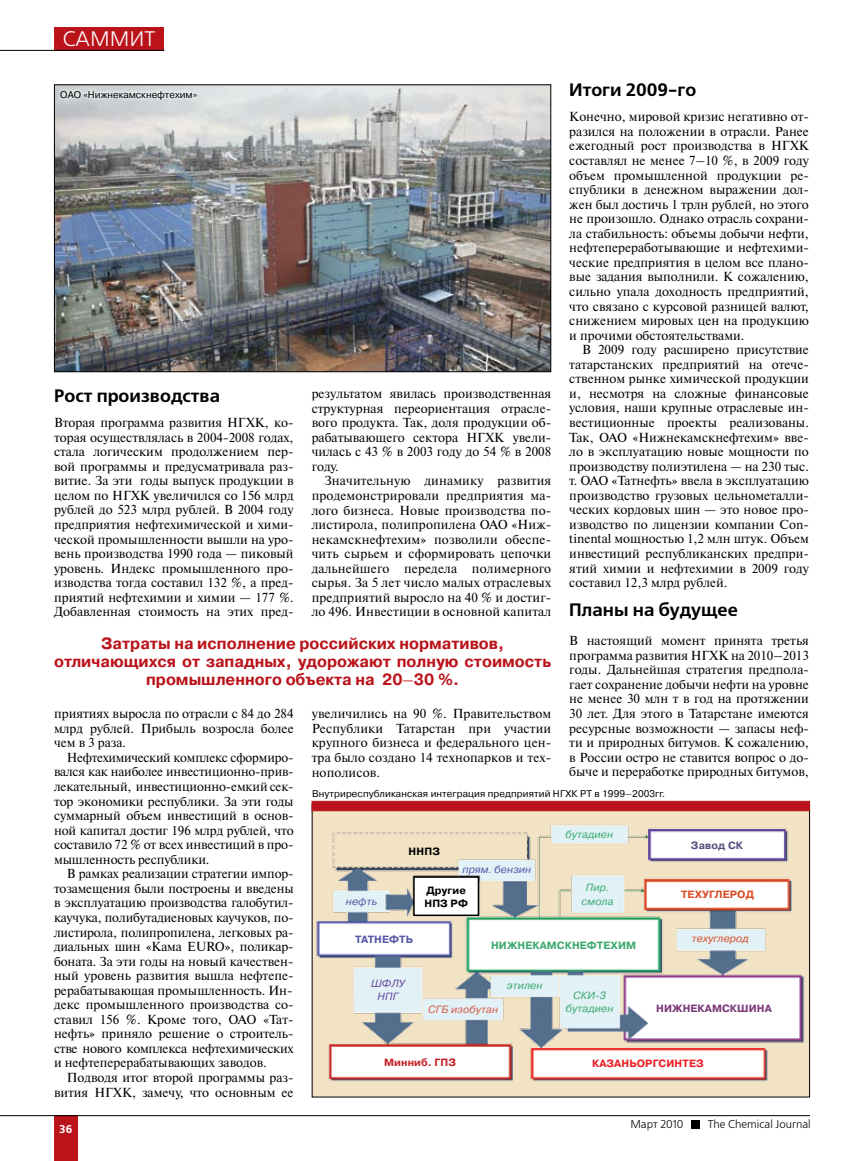
<style>
.page{position:relative;width:864px;height:1161px;background:#fff}
.page>*{position:absolute;margin:0;border:0;box-sizing:border-box;transform-origin:0 0}
.t1{font:21px "Free Set C";color:#fff}
.t2{font:700 18px "Free Set C";color:#000}
.t3{font:700 16.2px/18px "Pragmatica C";color:#ba131a;text-align:center}
.t4{font:13.05px/14.5px "Newton C";color:#000;text-align:justify}
.t5{font:11.25px "Free Set C";color:#000}
.t6{font:700 11.25px "Free Set C";color:#fff}
.t7{font:italic 10.5px/13.5px "Pragmatica C";letter-spacing:.01em;color:#3ca96f;text-align:center}
.t8{font:700 10.5px "Pragmatica C";letter-spacing:.01em;color:#3ca96f}
.t9{font:italic 10.5px "Pragmatica C";letter-spacing:.01em;color:#5457a6}
.t10{font:700 10.5px "Pragmatica C";letter-spacing:.01em;color:#ed1c24}
.t11{font:700 10.5px/13.5px "Pragmatica C";letter-spacing:.01em;color:#000}
.t12{font:700 10.5px "Pragmatica C";letter-spacing:.01em;color:#793678}
.t13{font:italic 10.5px "Pragmatica C";letter-spacing:.01em;color:#d85949}
.t14{font:700 10.5px "Pragmatica C";letter-spacing:.01em;color:#c32026}
.t15{font:700 10.5px "Pragmatica C";letter-spacing:.01em;color:#d94d27}
.t16{font:italic 10.5px "Pragmatica C";letter-spacing:.01em;color:#d94d27}
.t17{font:700 10.5px "Pragmatica C";letter-spacing:.01em;color:#5457a6}
.t18{font:700 10.5px "Pragmatica C";letter-spacing:.01em;color:#52517e}
.t19{font:italic 10.5px/13.5px "Pragmatica C";letter-spacing:.01em;color:#67489d;text-align:center}
.t20{font:9.75px "Pragmatica C";letter-spacing:.01em;color:#000}
.s1{font-family:"Newton C";font-weight:400}
.s2{font-family:"Newton C"}
</style>
<div class="page">
<div style="left:54px;top:1115px;width:23px;height:46px;background:#ba131a"></div>
<div style="left:691px;top:1120px;width:8px;height:8px;background:#000"></div>
<hr style="left:0;top:1115px;width:809px;height:1px;background:#000">
<div style="left:54px;top:27px;width:110px;height:23px;background:#ba131a"></div>
<hr style="left:0;top:50px;width:164px;height:1px;background:#000">
<img style="left:313px;top:811px;width:494px;height:284px">
<img style="left:56px;top:86px;width:493px;height:284px">
<div style="left:54px;top:84px;width:497px;height:288px;border:1px solid #000"></div>
<div style="left:414px;top:877px;width:64px;height:38px;background:#fff"></div>
<div style="left:413px;top:876px;width:66px;height:40px;border:2px solid #000"></div>
<div style="left:311px;top:801px;width:498px;height:10px;background:#ba131a;border:1px solid #ba131a"></div>
<div style="left:55px;top:86px;width:295px;height:70px;background:#fff;opacity:.75"></div>
<h1 class="t1" style="left:63px;top:27px;width:94px">САММИТ</h1>
<h2 class="t2" style="left:569px;top:79px;width:128px">Итоги 2009-го</h2>
<p class="t4" style="left:569px;top:110px;width:241px">Конечно, мировой кризис негативно от&shy;разился на положении в отрасли. Ранее ежегодный рост производства в НГХК составлял не менее 7–10 %, в 2009 году объем промышленной продукции ре&shy;спублики в денежном выражении дол&shy;жен был достичь 1 трлн рублей, но этого не произошло. Однако отрасль сохрани&shy;ла стабильность: объемы добычи нефти, нефтепереработывающие и нефтехими&shy;ческие предприятия в целом все плано&shy;вые задания выполнили. К сожалению, сильно упала доходность предприятий, что связано с курсовой разницей валют, снижением мировых цен на продукцию и прочими обстоятельствами.</p>
<p class="t4" style="left:569px;top:342px;width:241px;text-indent:13px">В 2009 году расширено присутствие татарстанских предприятий на отече&shy;ственном рынке химической продукции и, несмотря на сложные финансовые условия, наши крупные отраслевые ин&shy;вестиционные проекты реализованы.<br>Так, ОАО «Нижнекамскнефтехим» вве&shy;ло в эксплуатацию новые мощности по производству полиэтилена — на 230 тыс. т. ОАО «Татнефть» ввела в эксплуатацию производство грузовых цельнометалли&shy;ческих кордовых шин — это новое про&shy;изводство по лицензии компании Con&shy;tinental мощностью 1,2 млн штук. Объем инвестиций республиканских предпри&shy;ятий химии и нефтехимии в 2009 году составил 12,3 млрд рублей.</p>
<h2 class="t2" style="left:569px;top:600px;width:170px">Планы на будущее</h2>
<p class="t4" style="left:569px;top:633px;width:241px">В настоящий момент принята третья программа развития НГХК на 2010–2013 годы. Дальнейшая стратегия предпола&shy;гает сохранение добычи нефти на уровне не менее 30 млн т в год на протяжении 30 лет. Для этого в Татарстане имеются ресурсные возможности — запасы неф&shy;ти и природных битумов. К сожалению, в России остро не ставится вопрос о до&shy;быче и переработке природных битумов,</p>
<p class="t20" style="left:60px;top:89px;width:138px">ОАО «Нижнекамскнефтехим»</p>
<h2 class="t2" style="left:54px;top:385px;width:167px">Рост производства</h2>
<p class="t4" style="left:54px;top:415px;width:241px">Вторая программа развития НГХК, ко&shy;торая осуществлялась в 2004-2008 годах, стала логическим продолжением пер&shy;вой программы и предусматривала раз&shy;витие. За эти годы выпуск продукции в целом по НГХК увеличился со 156 млрд рублей до 523 млрд рублей. В 2004 году предприятия нефтехимической и хими&shy;ческой промышленности вышли на уро&shy;вень производства 1990 года — пиковый уровень. Индекс промышленного про&shy;изводства тогда составил 132 %, а пред&shy;приятий нефтехимии и химии — 177 %.<br>Добавленная стоимость на этих пред-</p>
<p class="t4" style="left:311px;top:386px;width:241px">результатом явилась производственная структурная переориентация отрасле&shy;вого продукта. Так, доля продукции об&shy;рабатывающего сектора НГХК увели&shy;чилась с 43 % в 2003 году до 54 % в 2008 году.</p>
<p class="t4" style="left:311px;top:474px;width:241px;text-indent:13px">Значительную динамику развития продемонстрировали предприятия ма&shy;лого бизнеса. Новые производства по&shy;листирола, полипропилена ОАО «Ниж&shy;некамскнефтехим» позволили обеспе&shy;чить сырьем и сформировать цепочки дальнейшего передела полимерного сырья. За 5 лет число малых отраслевых предприятий выросло на 40 % и достиг&shy;ло 496. Инвестиции в основной капитал</p>
<p class="t3" style="left:54px;top:634px;width:498px">Затраты на исполнение российских нормативов, отличающихся от западных, удорожают полную стоимость промышленного объекта на 20<span class="s1">–</span>30 %.</p>
<p class="t4" style="left:311px;top:707px;width:241px">увеличились на 90 %. Правительством Республики Татарстан при участии крупного бизнеса и федерального цен&shy;тра было создано 14 технопарков и тех&shy;нополисов.</p>
<p class="t4" style="left:54px;top:706px;width:241px">приятиях выросла по отрасли с 84 до 284 млрд рублей. Прибыль возросла более чем в 3 раза.</p>
<p class="t4" style="left:54px;top:750px;width:241px;text-indent:13px">Нефтехимический комплекс сформиро&shy;вался как наиболее инвестиционно-прив&shy;лекательный, инвестиционно-емкий сек&shy;тор экономики республики. За эти годы суммарный объем инвестиций в основ&shy;ной капитал достиг 196 млрд рублей, что составило 72 % от всех инвестиций в про&shy;мышленность республики.</p>
<p class="t4" style="left:54px;top:866px;width:241px;text-indent:13px">В рамках реализации стратегии импор&shy;тозамещения были построены и введены в эксплуатацию производства галобутил&shy;каучука, полибутадиеновых каучуков, по&shy;листирола, полипропилена, легковых ра&shy;диальных шин «Кама EURO», поликар&shy;боната. За эти годы на новый качествен&shy;ный уровень развития вышла нефтепе&shy;рерабатывающая промышленность. Ин&shy;декс промышленного производства со&shy;ставил 156 %. Кроме того, ОАО «Тат&shy;нефть» приняло решение о строитель&shy;стве нового комплекса нефтехимических и нефтеперерабатывающих заводов.</p>
<p class="t4" style="left:54px;top:1070px;width:241px;text-align:right">Подводя итог второй программы раз&shy;вития НГХК, замечу, что основным ее</p>
<p class="t20" style="left:312px;top:788px;width:354px">Внутриреспубликанская интеграция предприятий НГХК РТ в 1999<span class="s2">–</span>2003гг.</p>
<p class="t7" style="left:565px;top:828px;width:49px">бутадиен</p>
<p class="t18" style="left:690px;top:840px;width:53px">Завод СК</p>
<p class="t15" style="left:680px;top:889px;width:75px">ТЕХУГЛЕРОД</p>
<p class="t11" style="left:408px;top:845px;width:33px">ННПЗ</p>
<p class="t9" style="left:462px;top:863px;width:70px">прям. бензин</p>
<p class="t7" style="left:581px;top:881px;width:33px">Пир. смола</p>
<p class="t11" style="left:424px;top:883px;width:45px">Другие<br>НПЗ РФ</p>
<p class="t9" style="left:346px;top:895px;width:33px">нефть</p>
<p class="t17" style="left:355px;top:933px;width:59px">ТАТНЕФТЬ</p>
<p class="t16" style="left:691px;top:933px;width:58px">техуглерод</p>
<p class="t8" style="left:491px;top:940px;width:147px">НИЖНЕКАМСКНЕФТЕХИМ</p>
<p class="t19" style="left:371px;top:976px;width:35px">ШФЛУ<br>НПГ</p>
<p class="t7" style="left:506px;top:979px;width:37px">этилен</p>
<p class="t7" style="left:565px;top:988px;width:49px">СКИ-3 бутадиен</p>
<p class="t12" style="left:656px;top:1002px;width:117px">НИЖНЕКАМСКШИНА</p>
<p class="t13" style="left:428px;top:1003px;width:71px">СГБ изобутан</p>
<p class="t14" style="left:384px;top:1056px;width:73px">Минниб. ГПЗ</p>
<p class="t10" style="left:591px;top:1058px;width:113px">КАЗАНЬОРГСИНТЕЗ</p>
<p class="t6" style="left:59px;top:1122px;width:15px">36</p>
<p class="t5" style="left:630px;top:1118px;width:55px">Март 2010</p>
<p class="t5" style="left:707px;top:1118px;width:104px">The Chemical Journal</p>
</div>
